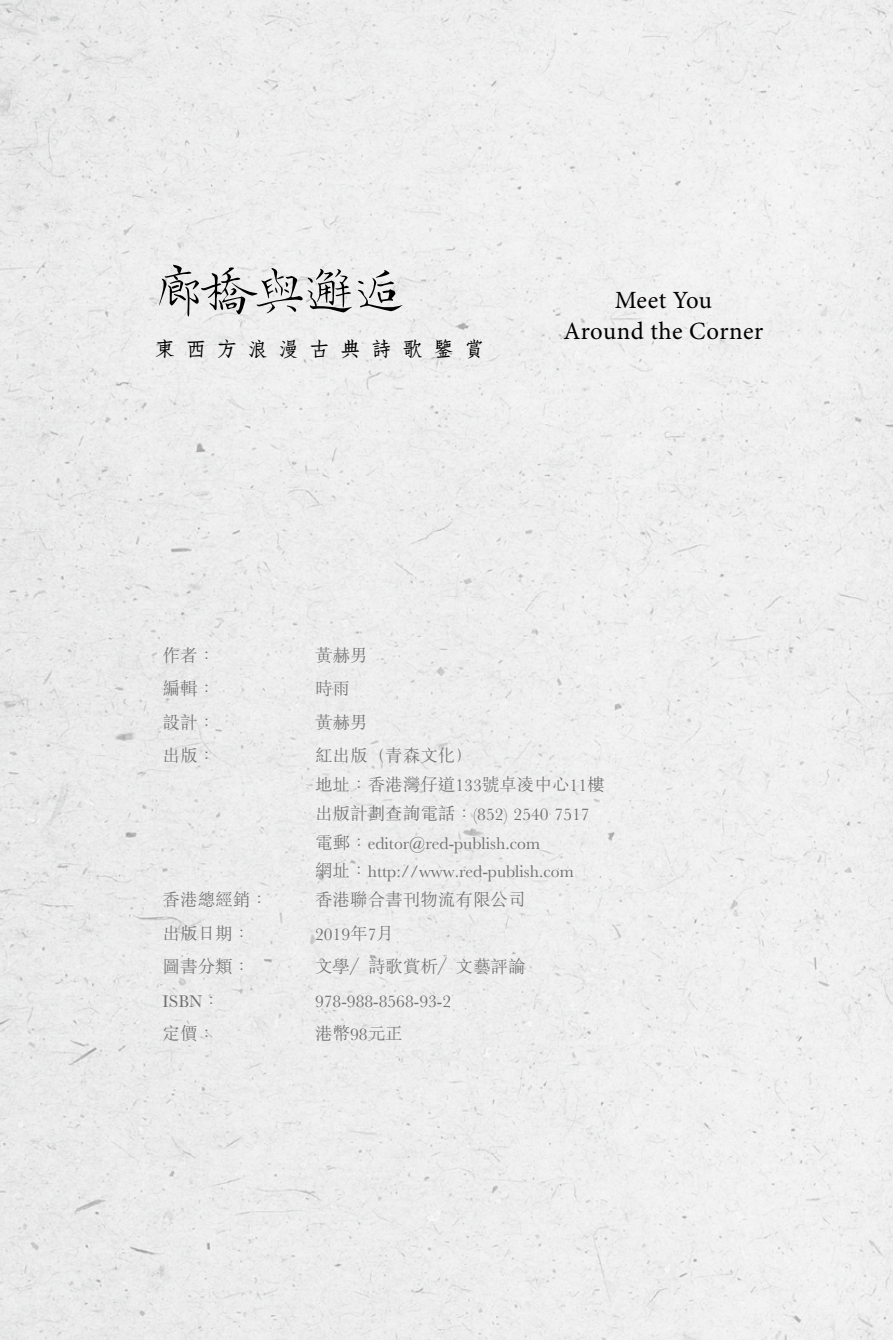
<style>
.page{position:relative;width:893px;height:1340px;background:#fff}
.page>*{position:absolute;margin:0;border:0;box-sizing:border-box;transform-origin:0 0}
.t1{font:70.65px "Hanyi Senty Floral Calligraphy";letter-spacing:-.02em;color:#000}
.t2{font:24.75px/31.5px "Minion Pro";letter-spacing:.015em;color:#000;text-align:center}
.t3{font:20.7px "DF Fang Song W6 HK BF";letter-spacing:.5em;color:#000}
.t4{font:300 17.55px/28.8px "M Sung HK";color:#727171}
</style>
<div class="page">
<div style="left:0;top:0;width:893px;height:1339px;background:#ededee"></div>
<h1 class="t1" style="left:153px;top:248px;width:254px">廊橋與邂逅</h1>
<p class="t3" style="left:154px;top:338px;width:332px">東西方浪漫古典詩歌鑒賞</p>
<h2 class="t2" style="left:563px;top:284px;width:202px">Meet You<br>Around the Corner</h2>
<p class="t4" style="left:163px;top:640px;width:54px">作者：</p>
<p class="t4" style="left:315px;top:640px;width:54px">黃赫男</p>
<p class="t4" style="left:163px;top:673px;width:54px">編輯：</p>
<p class="t4" style="left:315px;top:673px;width:37px">時雨</p>
<p class="t4" style="left:163px;top:707px;width:54px">設計：</p>
<p class="t4" style="left:315px;top:707px;width:54px">黃赫男</p>
<p class="t4" style="left:163px;top:740px;width:54px">出版：</p>
<p class="t4" style="left:315px;top:740px;width:291px">紅出版（青森文化）<br>地址：香港灣仔道133號卓凌中心11樓出版計劃查詢電話：(852) 2540 7517電郵：editor@red-publish.com<br>網址：http://www.red-publish.com</p>
<p class="t4" style="left:163px;top:884px;width:107px">香港總經銷：</p>
<p class="t4" style="left:315px;top:884px;width:212px">香港聯合書刊物流有限公司</p>
<p class="t4" style="left:163px;top:918px;width:89px">出版日期：</p>
<p class="t4" style="left:315px;top:918px;width:80px">2019年7月</p>
<p class="t4" style="left:163px;top:951px;width:89px">圖書分類：</p>
<p class="t4" style="left:315px;top:951px;width:212px">文學／詩歌賞析／文藝評論</p>
<p class="t4" style="left:163px;top:984px;width:59px">ISBN：</p>
<p class="t4" style="left:315px;top:984px;width:138px">978-988-8568-93-2</p>
<p class="t4" style="left:163px;top:1018px;width:54px">定價：</p>
<p class="t4" style="left:315px;top:1018px;width:89px">港幣98元正</p>
</div>
